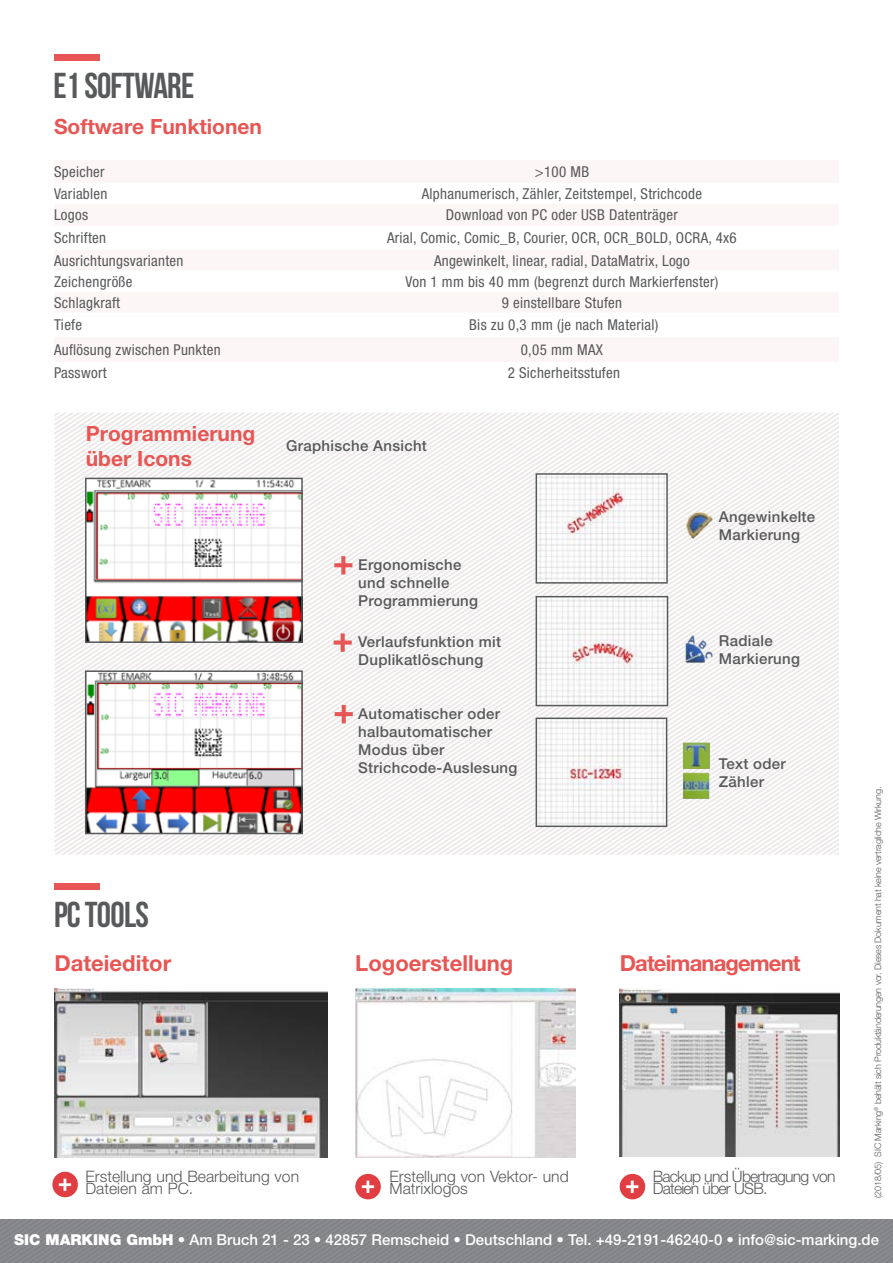
<style>
.page{position:relative;width:893px;height:1263px;background:#fff}
.page>*{position:absolute;margin:0;border:0;box-sizing:border-box;transform-origin:0 0}
.t1{font:52.35px "Bebas Neue";color:#e75654}
.t2{font:36px "Bebas Neue";letter-spacing:-.02em;color:#58595b}
.t3{font:35.1px "Bebas Neue";color:#fff}
.t4{font:700 22.05px "Helvetica Neue LT Pro";color:#e75654}
.t5{font:700 22.05px "Helvetica Neue LT Pro";letter-spacing:-.04em;color:#e75654}
.t6{font:700 21px/25.2px "Helvetica Neue LT Pro";color:#e75654}
.t7{font:300 15.75px/12px "Helvetica Neue LT Pro";color:#58595b}
.t8{font:300 15.75px/12px "Helvetica Neue LT Pro";letter-spacing:-.05em;color:#58595b}
.t9{font:condensed 15px "Helvetica Neue LT Pro";letter-spacing:.02em;color:#58595b}
.t10{font:500 15px/18px "Helvetica Neue LT Pro";letter-spacing:.02em;color:#58595b}
.t11{font:500 15px "Helvetica Neue LT Pro";color:#fff}
.t12{font:300 9px "Helvetica Neue LT Pro";letter-spacing:-.02em;color:#58595b}
.s1{font-weight:900}
</style>
<div class="page">
<div style="left:0;top:1220px;width:893px;height:43px;background:#86878a"></div>
<svg style="left:307px;top:502px;width:532px;height:353px;fill:#f4f1f1"></svg>
<svg style="left:314px;top:507px;width:525px;height:348px;fill:#f4f1f1"></svg>
<svg style="left:327px;top:516px;width:512px;height:339px;fill:#f4f1f1"></svg>
<svg style="left:334px;top:521px;width:505px;height:334px;fill:#f4f2f2"></svg>
<svg style="left:341px;top:525px;width:498px;height:330px;fill:#f4f1f1"></svg>
<svg style="left:348px;top:530px;width:491px;height:325px;fill:#f4f1f1"></svg>
<svg style="left:355px;top:534px;width:484px;height:321px;fill:#f4f1f1"></svg>
<svg style="left:362px;top:539px;width:477px;height:316px;fill:#f4f1f1"></svg>
<svg style="left:368px;top:543px;width:471px;height:312px;fill:#f4f1f1"></svg>
<svg style="left:375px;top:548px;width:464px;height:307px;fill:#f4f1f1"></svg>
<svg style="left:382px;top:552px;width:457px;height:303px;fill:#f4f1f1"></svg>
<svg style="left:389px;top:557px;width:450px;height:298px;fill:#f4f1f1"></svg>
<svg style="left:396px;top:561px;width:443px;height:294px;fill:#f4f1f1"></svg>
<svg style="left:403px;top:566px;width:436px;height:289px;fill:#f4f1f1"></svg>
<svg style="left:410px;top:570px;width:429px;height:285px;fill:#f4f1f1"></svg>
<svg style="left:416px;top:575px;width:423px;height:280px;fill:#f4f1f1"></svg>
<svg style="left:423px;top:580px;width:416px;height:275px;fill:#f4f1f1"></svg>
<svg style="left:430px;top:584px;width:409px;height:271px;fill:#f4f1f1"></svg>
<svg style="left:437px;top:589px;width:402px;height:266px;fill:#f4f1f1"></svg>
<svg style="left:444px;top:593px;width:395px;height:262px;fill:#f3f1f1"></svg>
<svg style="left:451px;top:598px;width:388px;height:257px;fill:#f4f1f1"></svg>
<svg style="left:458px;top:602px;width:381px;height:253px;fill:#f3f1f1"></svg>
<svg style="left:464px;top:607px;width:375px;height:248px;fill:#f4f1f1"></svg>
<svg style="left:471px;top:611px;width:368px;height:244px;fill:#f4f1f1"></svg>
<svg style="left:478px;top:616px;width:361px;height:239px;fill:#f4f1f1"></svg>
<svg style="left:485px;top:620px;width:354px;height:235px;fill:#f3f1f1"></svg>
<svg style="left:492px;top:625px;width:347px;height:230px;fill:#f4f1f1"></svg>
<svg style="left:499px;top:629px;width:340px;height:226px;fill:#f3f1f1"></svg>
<svg style="left:505px;top:634px;width:334px;height:221px;fill:#f4f1f1"></svg>
<svg style="left:512px;top:638px;width:327px;height:217px;fill:#f3f1f1"></svg>
<svg style="left:519px;top:643px;width:320px;height:212px;fill:#f4f1f1"></svg>
<svg style="left:526px;top:648px;width:313px;height:207px;fill:#f3f1f1"></svg>
<svg style="left:533px;top:652px;width:306px;height:203px;fill:#f3f0f0"></svg>
<svg style="left:560px;top:670px;width:279px;height:185px;fill:#f3f1f1"></svg>
<svg style="left:574px;top:679px;width:265px;height:176px"></svg>
<svg style="left:581px;top:684px;width:258px;height:171px"></svg>
<img style="left:678px;top:733px;width:39px;height:46px">
<img style="left:679px;top:766px;width:37px;height:39px">
<div style="left:54px;top:54px;width:45px;height:6px;background:#e75654"></div>
<img style="left:88px;top:481px;width:212px;height:159px">
<div style="left:85px;top:478px;width:218px;height:165px;border:2px solid #58595b"></div>
<img style="left:88px;top:673px;width:212px;height:158px">
<div style="left:85px;top:670px;width:218px;height:164px;border:2px solid #58595b"></div>
<img style="left:539px;top:476px;width:126px;height:105px">
<div style="left:536px;top:473px;width:132px;height:111px;border:2px solid #58595b"></div>
<img style="left:539px;top:720px;width:125px;height:104px">
<div style="left:536px;top:717px;width:131px;height:110px;border:2px solid #58595b"></div>
<img style="left:539px;top:599px;width:126px;height:104px">
<div style="left:536px;top:596px;width:132px;height:110px;border:2px solid #58595b"></div>
<img style="left:687px;top:503px;width:31px;height:42px">
<img style="left:684px;top:634px;width:31px;height:31px">
<img style="left:355px;top:988px;width:220px;height:169px">
<img style="left:54px;top:988px;width:274px;height:169px">
<img style="left:620px;top:988px;width:220px;height:168px">
<div style="left:55px;top:883px;width:45px;height:6px;background:#e75654"></div>
<div style="left:52px;top:1172px;width:26px;height:25px;background:#e13e43;border-radius:50%"></div>
<div style="left:355px;top:1174px;width:26px;height:25px;background:#e13e43;border-radius:50%"></div>
<div style="left:620px;top:1174px;width:25px;height:25px;background:#e13e43;border-radius:50%"></div>
<h2 class="t2" style="left:53px;top:66px;width:142px">E1 SOFTWARE</h2>
<h3 class="t6" style="left:54px;top:114px;width:210px">Software Funktionen</h3>
<p class="t9" style="left:54px;top:163px;width:52px">Speicher</p>
<p class="t9" style="left:535px;top:163px;width:56px">&gt;100 MB</p>
<p class="t9" style="left:54px;top:185px;width:55px">Variablen</p>
<p class="t9" style="left:422px;top:185px;width:282px">Alphanumerisch, Zähler, Zeitstempel, Strichcode</p>
<p class="t9" style="left:54px;top:206px;width:36px">Logos</p>
<p class="t9" style="left:446px;top:206px;width:233px">Download von PC oder USB Datenträger</p>
<p class="t9" style="left:54px;top:229px;width:54px">Schriften</p>
<p class="t9" style="left:387px;top:229px;width:351px">Arial, Comic, Comic_B, Courier, OCR, OCR_BOLD, OCRA, 4x6</p>
<p class="t9" style="left:54px;top:251px;width:131px">Ausrichtungsvarianten</p>
<p class="t9" style="left:434px;top:251px;width:257px">Angewinkelt, linear, radial, DataMatrix, Logo</p>
<p class="t9" style="left:54px;top:273px;width:80px">Zeichengröße</p>
<p class="t9" style="left:405px;top:273px;width:315px">Von 1 mm bis 40 mm (begrenzt durch Markierfenster)</p>
<p class="t9" style="left:54px;top:294px;width:68px">Schlagkraft</p>
<p class="t9" style="left:502px;top:294px;width:122px">9 einstellbare Stufen</p>
<p class="t9" style="left:54px;top:316px;width:30px">Tiefe</p>
<p class="t9" style="left:469px;top:316px;width:191px">Bis zu 0,3 mm (je nach Material)</p>
<p class="t9" style="left:54px;top:341px;width:168px">Auflösung zwischen Punkten</p>
<p class="t9" style="left:521px;top:341px;width:84px">0,05 mm MAX</p>
<p class="t9" style="left:54px;top:364px;width:54px">Passwort</p>
<p class="t9" style="left:508px;top:364px;width:114px">2 Sicherheitsstufen</p>
<h3 class="t6" style="left:86px;top:421px;width:171px">Programmierung über Icons</h3>
<p class="t10" style="left:286px;top:436px;width:142px">Graphische Ansicht</p>
<h1 class="t1" style="left:333px;top:537px;width:22px">+</h1>
<p class="t10" style="left:358px;top:555px;width:121px">Ergonomische und schnelle<br>Programmierung</p>
<h1 class="t1" style="left:332px;top:614px;width:22px">+</h1>
<p class="t10" style="left:358px;top:633px;width:144px">Verlaufsfunktion mit<br>Duplikatlöschung</p>
<h1 class="t1" style="left:333px;top:686px;width:22px">+</h1>
<p class="t10" style="left:358px;top:704px;width:161px">Automatischer oder halbautomatischer<br>Modus über<br>Strichcode-Auslesung</p>
<h2 class="t2" style="left:54px;top:895px;width:97px">PC TOOLS</h2>
<p class="t10" style="left:719px;top:507px;width:98px">Angewinkelte<br>Markierung</p>
<p class="t10" style="left:719px;top:632px;width:83px">Radiale<br>Markierung</p>
<p class="t10" style="left:719px;top:754px;width:68px">Text oder<br>Zähler</p>
<h3 class="t4" style="left:54px;top:949px;width:118px">Dateieditor</h3>
<h3 class="t4" style="left:355px;top:949px;width:160px">Logoerstellung</h3>
<h3 class="t5" style="left:620px;top:949px;width:182px">Dateimanagement</h3>
<p class="t7" style="left:85px;top:1170px;width:215px">Erstellung und Bearbeitung von<br>Dateien am PC.</p>
<p class="t8" style="left:653px;top:1170px;width:184px">Backup und Übertragung von<br>Dateien über USB.</p>
<p class="t7" style="left:390px;top:1170px;width:181px">Erstellung von Vektor- und<br>Matrixlogos</p>
<h3 class="t3" style="left:58px;top:1165px;width:15px">+</h3>
<h3 class="t3" style="left:361px;top:1168px;width:15px">+</h3>
<h3 class="t3" style="left:625px;top:1168px;width:15px">+</h3>
<p class="t12" style="left:872px;top:1198px;width:412px;rotate:-90deg">(2018/05) SIC Marking<sup>®</sup> behält sich Produktänderungen vor. Dieses Dokument hat keine vertragliche Wirkung.</p>
<p class="t11" style="left:14px;top:1231px;width:866px"><span class="s1">SIC MARKING GmbH</span> • Am Bruch 21 - 23 • 42857 Remscheid • Deutschland • Tel. +49-2191-46240-0 • info@sic-marking.de</p>
</div>
